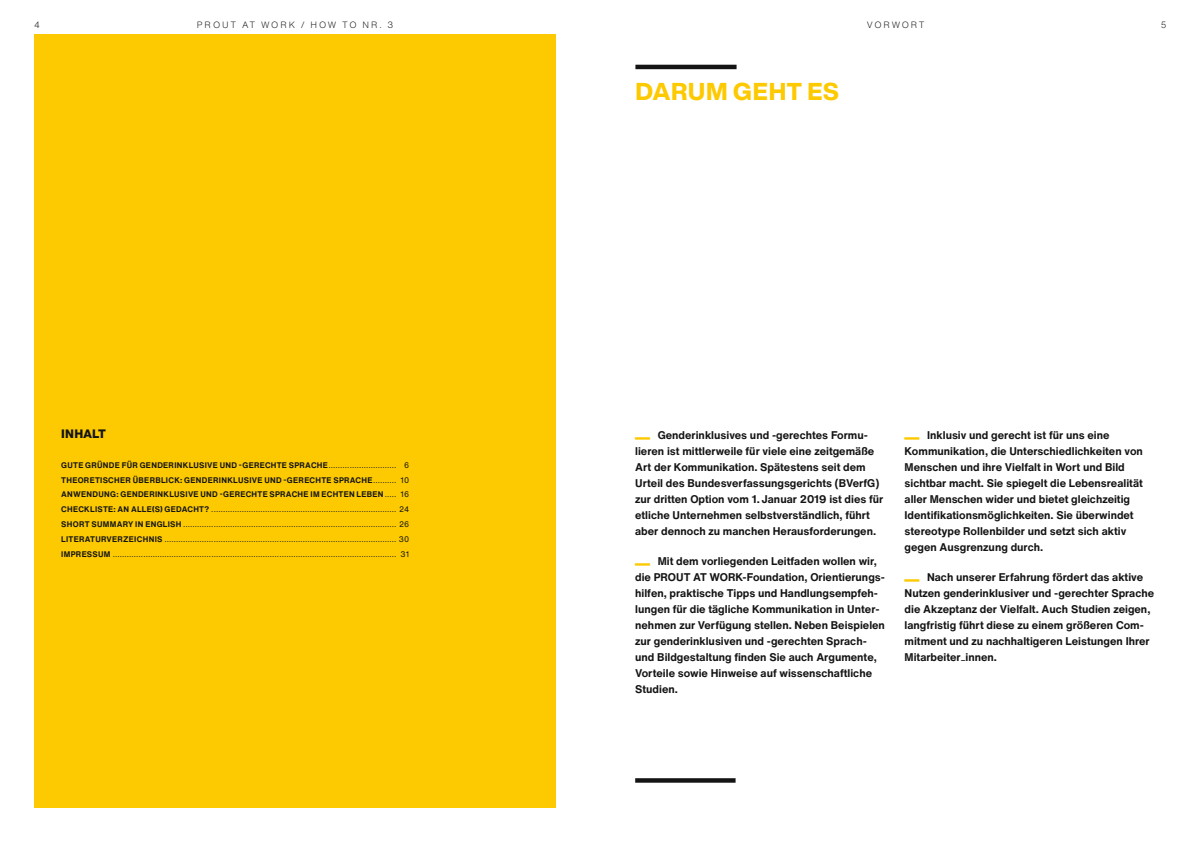
<style>
.page{position:relative;width:1191px;height:842px;background:#fff}
.page>*{position:absolute;margin:0;border:0;box-sizing:border-box;transform-origin:0 0}
.t1{font:700 30px "Helvetica Now Text";color:#fdc900}
.t2{font:800 24px "Helvetica Now Display";letter-spacing:.035em;color:#fdc900}
.H3_ohne_LInie{font:800 12px "Helvetica Neue LT Std";letter-spacing:.02em;color:#131413}
.t3{font:700 11px/16px "Helvetica Now Text";color:#131413}
.Kolumnentitel{font:300 9px "Helvetica Now Text";letter-spacing:.21em;color:#131413}
.Kolumnentitel-2{font:300 9px "Helvetica Now Text";letter-spacing:.185em;color:#131413}
.Inhaltsverzeichnis_E{font:8px "Helvetica Now Text";color:#131413}
.Inhaltsverzeichnis_E-2{font:700 8px "Helvetica Now Text";letter-spacing:.04em;color:#131413}
.s1{font-weight:400}
.s2{font-weight:700}
</style>
<div class="page">
<div style="left:34px;top:34px;width:522px;height:774px;background:#fdc900"></div>
<hr style="left:635px;top:65px;width:101px;height:4px;background:#131413">
<div style="left:635px;top:778px;width:100px;height:5px;background:#131413"></div>
<p class="Kolumnentitel" style="left:34px;top:18px;width:7px">4</p>
<p class="Kolumnentitel" style="left:197px;top:18px;width:198px">PROUT AT WORK / HOW TO NR. 3</p>
<p class="Kolumnentitel-2" style="left:866px;top:18px;width:60px">VORWORT</p>
<p class="Kolumnentitel" style="left:1160px;top:18px;width:7px">5</p>
<p class="H3_ohne_LInie" style="left:61px;top:427px;width:46px">INHALT</p>
<p class="Inhaltsverzeichnis_E-2" style="left:61px;top:459px;width:349px">GUTE GRÜNDE FÜR GENDERINKLUSIVE UND -GERECHTE SPRACHE<span class="s1">............................. 6</span></p>
<p class="Inhaltsverzeichnis_E-2" style="left:61px;top:474px;width:349px">THEORETISCHER ÜBERBLICK: GENDERINKLUSIVE UND -GERECHTE SPRACHE<span class="s1">.......... 10</span></p>
<p class="Inhaltsverzeichnis_E-2" style="left:61px;top:488px;width:349px">ANWENDUNG: GENDERINKLUSIVE UND -GERECHTE SPRACHE IM ECHTEN LEBEN <span class="s1">..... 16</span></p>
<p class="Inhaltsverzeichnis_E" style="left:61px;top:503px;width:349px"><span class="s2">CHECKLISTE: AN ALLE(S) GEDACHT?</span> ............................................................................... 24</p>
<p class="Inhaltsverzeichnis_E" style="left:61px;top:518px;width:349px"><span class="s2">SHORT SUMMARY IN ENGLISH</span> ........................................................................................... 26</p>
<p class="Inhaltsverzeichnis_E" style="left:61px;top:533px;width:349px"><span class="s2">LITERATURVERZEICHNIS</span> ................................................................................................... 30</p>
<p class="Inhaltsverzeichnis_E" style="left:61px;top:548px;width:349px"><span class="s2">IMPRESSUM</span> ......................................................................................................................... 31</p>
<h1 class="t2" style="left:635px;top:75px;width:205px">DARUM GEHT ES</h1>
<p class="t3" style="left:635px;top:427px;width:250px;text-indent:22px">Genderinklusives und -gerechtes Formu&shy;lieren ist mittlerweile für viele eine zeitgemäße Art der Kommunikation. Spätestens seit dem Urteil des Bundesverfassungsgerichts (BVerfG) zur dritten Option vom 1. Januar 2019 ist dies für etliche Unternehmen selbstverständlich, führt aber dennoch zu manchen Herausforderungen.</p>
<p class="t1" style="left:635px;top:528px;width:16px">_</p>
<p class="t1" style="left:635px;top:402px;width:16px">_</p>
<p class="t3" style="left:635px;top:553px;width:251px;text-indent:22px">Mit dem vorliegenden Leitfaden wollen wir, die PROUT AT WORK-Foundation, Orientierungs&shy;hilfen, praktische Tipps und Handlungsempfeh&shy;lungen für die tägliche Kommunikation in Unter&shy;nehmen zur Verfügung stellen. Neben Beispielen zur genderinklusiven und -gerechten Sprach&shy;und Bildgestaltung finden Sie auch Argumente, Vorteile sowie Hinweise auf wissenschaftliche Studien.</p>
<p class="t3" style="left:904px;top:427px;width:240px;text-indent:22px">Inklusiv und gerecht ist für uns eine Kommunikation, die Unterschiedlichkeiten von Menschen und ihre Vielfalt in Wort und Bild sichtbar macht. Sie spiegelt die Lebensrealität aller Menschen wider und bietet gleichzeitig Identifikationsmöglichkeiten. Sie überwindet stereotype Rollenbilder und setzt sich aktiv gegen Ausgrenzung durch.</p>
<p class="t1" style="left:904px;top:544px;width:16px">_</p>
<p class="t1" style="left:904px;top:402px;width:16px">_</p>
<p class="t3" style="left:904px;top:569px;width:251px;text-indent:22px">Nach unserer Erfahrung fördert das aktive Nutzen genderinklusiver und -gerechter Sprache die Akzeptanz der Vielfalt. Auch Studien zeigen, langfristig führt diese zu einem größeren Com&shy;mitment und zu nachhaltigeren Leistungen Ihrer Mitarbeiter₋innen.</p>
</div>
